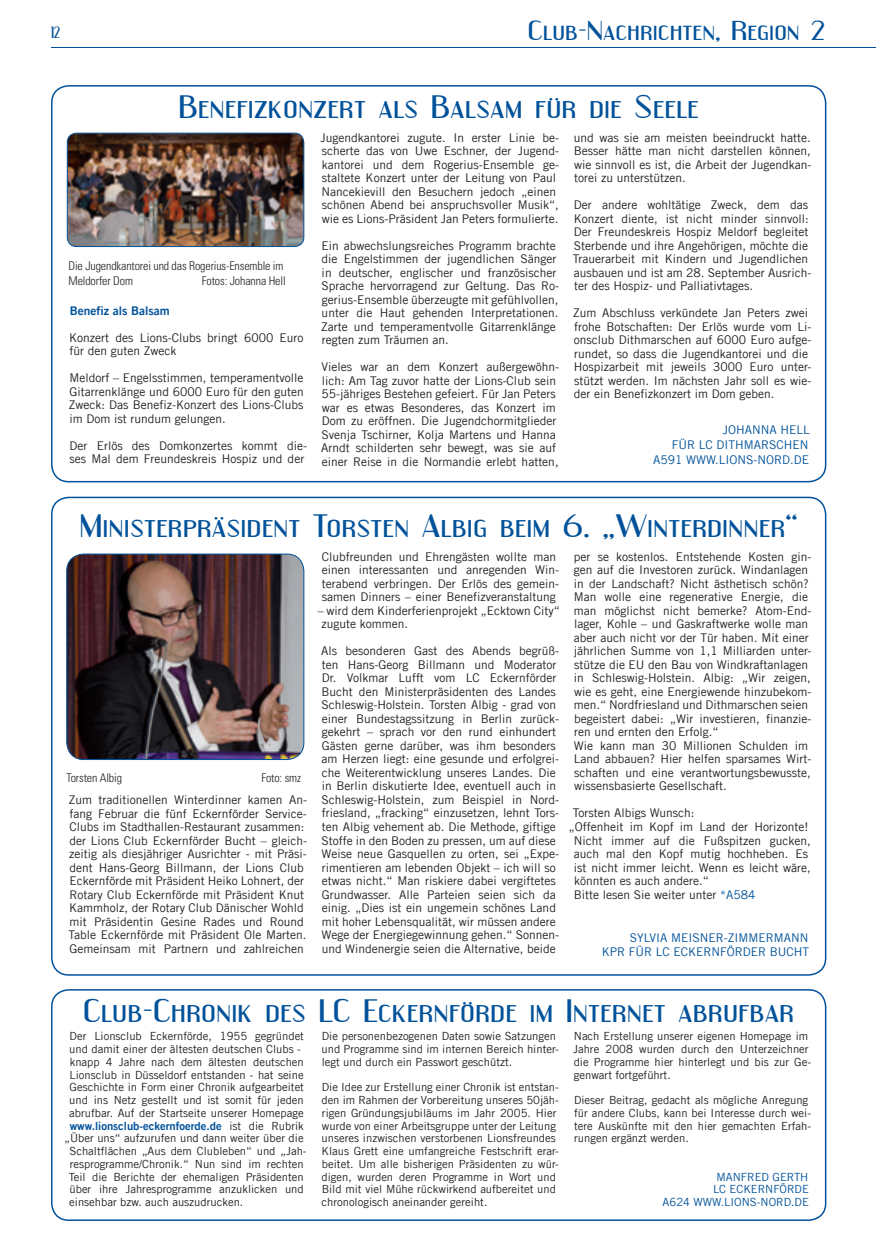
<style>
.page{position:relative;width:876px;height:1255px;background:#fff}
.page>*{position:absolute;margin:0;border:0;box-sizing:border-box;transform-origin:0 0}
.t1{font:28.5px "Engebrechtre Expanded";color:#01529a}
.t2{font:24px "Engebrechtre Expanded";color:#01529a}
.t3{font:14.25px "Engebrechtre";color:#01529a}
.t4{font:12px/13.5px "Trade Gothic LT";color:#231f20}
.t5{font:12px "Trade Gothic LT";color:#01529a}
.t6{font:300 condensed 12px/14.4px "Univers";letter-spacing:-.01em;color:#231f20}
.t7{font:12px "Trade Gothic LT Bold Two";color:#01529a}
.t8{font:11.25px/12.8px "Trade Gothic LT";color:#231f20}
.t9{font:11.25px "Trade Gothic LT";color:#01529a}
.t10{font:11.25px "Trade Gothic LT Bold Two";color:#01529a}
.s1{color:#01529a}
.s2{font-family:"Trade Gothic LT";color:#231f20}
</style>
<div class="page">
<hr style="left:51px;top:47px;width:825px;height:1px;background:#01529a">
<div style="left:51px;top:85px;width:775px;height:397px;border:2px solid #01529a;border-radius:17px"></div>
<div style="left:51px;top:989px;width:775px;height:231px;border:2px solid #01529a;border-radius:17px"></div>
<img style="left:67px;top:133px;width:237px;height:113px">
<div style="left:67px;top:133px;width:237px;height:114px;border:1px solid #01529a;border-radius:9px"></div>
<img style="left:68px;top:554px;width:236px;height:205px">
<div style="left:66px;top:553px;width:238px;height:207px;border:1px solid #01529a;border-radius:17px"></div>
<p class="t3" style="left:51px;top:24px;width:11px">12</p>
<h2 class="t2" style="left:528px;top:16px;width:298px">Club-Nachrichten, Region 2</h2>
<h1 class="t1" style="left:178px;top:90px;width:522px">Benefizkonzert als Balsam für die Seele</h1>
<p class="t6" style="left:68px;top:259px;width:217px">Die Jugendkantorei und das Rogerius-Ensemble im<br>Meldorfer Dom</p>
<p class="t6" style="left:202px;top:273px;width:85px">Fotos: Johanna Hell</p>
<p class="t7" style="left:70px;top:303px;width:101px">Benefiz als Balsam</p>
<p class="t4" style="left:69px;top:330px;width:236px">Konzert des Lions-Clubs bringt 6000 Euro für den guten Zweck</p>
<p class="t4" style="left:69px;top:371px;width:236px;text-align:justify">Meldorf – Engelsstimmen, temperamentvolle Gitarrenklänge und 6000 Euro für den guten Zweck: Das Benefiz-Konzert des Lions-Clubs im Dom ist rundum gelungen.</p>
<p class="t4" style="left:69px;top:438px;width:239px">Der Erlös des Domkonzertes kommt die&shy;ses Mal dem Freundeskreis Hospiz und der</p>
<p class="t4" style="left:321px;top:130px;width:240px">Jugendkantorei zugute. In erster Linie be&shy;scherte das von Uwe Eschner, der Jugend&shy;kantorei und dem Rogerius-Ensemble ge&shy;staltete Konzert unter der Leitung von Paul Nancekievill den Besuchern jedoch „einen schönen Abend bei anspruchsvoller Musik“, wie es Lions-Präsident Jan Peters formulierte.</p>
<p class="t4" style="left:321px;top:238px;width:240px">Ein abwechslungsreiches Programm brachte die Engelstimmen der jugendlichen Sänger in deutscher, englischer und französischer Sprache hervorragend zur Geltung. Das Ro&shy;gerius-Ensemble überzeugte mit gefühlvollen, unter die Haut gehenden Interpretationen.<br>Zarte und temperamentvolle Gitarrenklänge regten zum Träumen an.</p>
<p class="t4" style="left:321px;top:360px;width:239px">Vieles war an dem Konzert außergewöhn&shy;lich: Am Tag zuvor hatte der Lions-Club sein 55-jähriges Bestehen gefeiert. Für Jan Peters war es etwas Besonderes, das Konzert im Dom zu eröffnen. Die Jugendchormitglieder Svenja Tschirner, Kolja Martens und Hanna Arndt schilderten sehr bewegt, was sie auf einer Reise in die Normandie erlebt hatten,</p>
<p class="t4" style="left:574px;top:130px;width:239px;text-align:justify">und was sie am meisten beeindruckt hatte.<br>Besser hätte man nicht darstellen können, wie sinnvoll es ist, die Arbeit der Jugendkan&shy;torei zu unterstützen.</p>
<p class="t4" style="left:573px;top:198px;width:240px">Der andere wohltätige Zweck, dem das Konzert diente, ist nicht minder sinnvoll:<br>Der Freundeskreis Hospiz Meldorf begleitet Sterbende und ihre Angehörigen, möchte die Trauerarbeit mit Kindern und Jugendlichen ausbauen und ist am 28. September Ausrich&shy;ter des Hospiz- und Palliativtages.</p>
<p class="t4" style="left:573px;top:306px;width:240px">Zum Abschluss verkündete Jan Peters zwei frohe Botschaften: Der Erlös wurde vom Li&shy;onsclub Dithmarschen auf 6000 Euro aufge&shy;rundet, so dass die Jugendkantorei und die Hospizarbeit mit jeweils 3000 Euro unter&shy;stützt werden. Im nächsten Jahr soll es wie&shy;der ein Benefizkonzert im Dom geben.</p>
<p class="t5" style="left:723px;top:423px;width:15px">Johan</p>
<p class="t5" style="left:761px;top:423px;width:36px">na Hell</p>
<p class="t5" style="left:672px;top:438px;width:9px">für</p>
<p class="t5" style="left:699px;top:438px;width:35px">LC Dithmarschen</p>
<p class="t5" style="left:653px;top:453px;width:44px">A591 www</p>
<p class="t5" style="left:715px;top:453px;width:12px">.lions</p>
<p class="t5" style="left:753px;top:453px;width:13px">-nord</p>
<p class="t5" style="left:790px;top:453px;width:12px">.de</p>
<h1 class="t1" style="left:80px;top:509px;width:720px">Ministerpräsident Torsten Albig beim 6. „Winterdinner“</h1>
<p class="t6" style="left:66px;top:770px;width:57px">Torsten Albig</p>
<p class="t6" style="left:261px;top:770px;width:41px">Foto: smz</p>
<p class="t4" style="left:68px;top:792px;width:240px">Zum traditionellen Winterdinner kamen An&shy;fang Februar die fünf Eckernförder Service-Clubs im Stadthallen-Restaurant zusammen: der Lions Club Eckernförder Bucht – gleich&shy;zeitig als diesjähriger Ausrichter - mit Präsi&shy;dent Hans-Georg Billmann, der Lions Club Eckernförde mit Präsident Heiko Lohnert, der Rotary Club Eckernförde mit Präsident Knut Kammholz, der Rotary Club Dänischer Wohld mit Präsidentin Gesine Rades und Round Table Eckernförde mit Präsident Ole Marten.<br>Gemeinsam mit Partnern und zahlreichen</p>
<p class="t4" style="left:322px;top:549px;width:239px">Clubfreunden und Ehrengästen wollte man einen interessanten und anregenden Win&shy;terabend verbringen. Der Erlös des gemein&shy;samen Dinners – einer Benefizveranstaltung</p>
<p class="t4" style="left:321px;top:603px;width:240px;text-indent:-4px">– wird dem Kinderferienprojekt „Ecktown City“ zugute kommen.</p>
<p class="t4" style="left:321px;top:644px;width:239px">Als besonderen Gast des Abends begrüß&shy;ten Hans-Georg Billmann und Moderator Dr. Volkmar Lufft vom LC Eckernförder Bucht den Ministerpräsidenten des Landes Schleswig-Holstein. Torsten Albig - grad von einer Bundestagssitzung in Berlin zurück&shy;gekehrt – sprach vor den rund einhundert Gästen gerne darüber, was ihm besonders am Herzen liegt: eine gesunde und erfolgrei&shy;che Weiterentwicklung unseres Landes. Die in Berlin diskutierte Idee, eventuell auch in Schleswig-Holstein, zum Beispiel in Nord&shy;friesland, „fracking“ einzusetzen, lehnt Tors&shy;ten Albig vehement ab. Die Methode, giftige Stoffe in den Boden zu pressen, um auf diese Weise neue Gasquellen zu orten, sei „Expe&shy;rimentieren am lebenden Objekt – ich will so etwas nicht.“ Man riskiere dabei vergiftetes Grundwasser. Alle Parteien seien sich da einig. „Dies ist ein ungemein schönes Land mit hoher Lebensqualität, wir müssen andere Wege der Energiegewinnung gehen.“ Sonnen&shy;und Windenergie seien die Alternative, beide</p>
<p class="t4" style="left:574px;top:549px;width:239px">per se kostenlos. Entstehende Kosten gin&shy;gen auf die Investoren zurück. Windanlagen in der Landschaft? Nicht ästhetisch schön?<br>Man wolle eine regenerative Energie, die man möglichst nicht bemerke? Atom-End&shy;lager, Kohle – und Gaskraftwerke wolle man aber auch nicht vor der Tür haben. Mit einer jährlichen Summe von 1,1 Milliarden unter&shy;stütze die EU den Bau von Windkraftanlagen in Schleswig-Holstein. Albig: „Wir zeigen, wie es geht, eine Energiewende hinzubekom&shy;men.“ Nordfriesland und Dithmarschen seien begeistert dabei: „Wir investieren, finanzie&shy;ren und ernten den Erfolg.“<br>Wie kann man 30 Millionen Schulden im Land abbauen? Hier helfen sparsames Wirt&shy;schaften und eine verantwortungsbewusste, wissensbasierte Gesellschaft.</p>
<p class="t4" style="left:573px;top:806px;width:123px">Torsten Albigs Wunsch:</p>
<p class="t4" style="left:569px;top:819px;width:241px">„Offenheit im Kopf im Land der Horizonte!</p>
<p class="t4" style="left:574px;top:833px;width:238px">Nicht immer auf die Fußspitzen gucken,</p>
<p class="t4" style="left:574px;top:846px;width:236px">auch mal den Kopf mutig hochheben. Es</p>
<p class="t4" style="left:574px;top:860px;width:238px">ist nicht immer leicht. Wenn es leicht wäre,</p>
<p class="t4" style="left:574px;top:873px;width:136px">könnten es auch andere.“</p>
<p class="t4" style="left:574px;top:888px;width:183px">Bitte lesen Sie weiter unter <span class="s1">*A584</span></p>
<p class="t5" style="left:630px;top:930px;width:15px">Sylvia</p>
<p class="t5" style="left:671px;top:930px;width:18px">Meisner</p>
<p class="t5" style="left:724px;top:930px;width:20px">-Zimmermann</p>
<p class="t5" style="left:602px;top:944px;width:36px">KPR für</p>
<p class="t5" style="left:656px;top:944px;width:34px">LC Eckernf</p>
<p class="t5" style="left:727px;top:944px;width:17px">örder</p>
<p class="t5" style="left:770px;top:944px;width:17px">Bucht</p>
<h1 class="t1" style="left:83px;top:993px;width:713px">Club-Chronik des LC Eckernförde im Internet abrufbar</h1>
<p class="t8" style="left:69px;top:1029px;width:236px">Der Lionsclub Eckernförde, 1955 gegründet und damit einer der ältesten deutschen Clubs - knapp 4 Jahre nach dem ältesten deutschen Lionsclub in Düsseldorf entstanden - hat seine Geschichte in Form einer Chronik aufgearbeitet und ins Netz gestellt und ist somit für jeden abrufbar. Auf der Startseite unserer Homepage</p>
<p class="t10" style="left:70px;top:1118px;width:236px">www.lionsclub-eckernfoerde.de <span class="s2">ist die Rubrik</span></p>
<p class="t8" style="left:69px;top:1131px;width:240px;text-indent:-4px">„Über uns“ aufzurufen und dann weiter über die Schaltflächen „Aus dem Clubleben“ und „Jah&shy;resprogramme/Chronik.“ Nun sind im rechten Teil die Berichte der ehemaligen Präsidenten über ihre Jahresprogramme anzuklicken und einsehbar bzw. auch auszudrucken.</p>
<p class="t8" style="left:322px;top:1029px;width:239px">Die personenbezogenen Daten sowie Satzungen und Programme sind im internen Bereich hinter&shy;legt und durch ein Passwort geschützt.</p>
<p class="t8" style="left:321px;top:1080px;width:239px">Die Idee zur Erstellung einer Chronik ist entstan&shy;den im Rahmen der Vorbereitung unseres 50jäh&shy;rigen Gründungsjubiläums im Jahr 2005. Hier wurde von einer Arbeitsgruppe unter der Leitung unseres inzwischen verstorbenen Lionsfreundes Klaus Grett eine umfangreiche Festschrift erar&shy;beitet. Um alle bisherigen Präsidenten zu wür&shy;digen, wurden deren Programme in Wort und Bild mit viel Mühe rückwirkend aufbereitet und chronologisch aneinander gereiht.</p>
<p class="t8" style="left:573px;top:1029px;width:240px">Nach Erstellung unserer eigenen Homepage im Jahre 2008 wurden durch den Unterzeichner die Programme hier hinterlegt und bis zur Ge&shy;genwart fortgeführt.</p>
<p class="t8" style="left:574px;top:1093px;width:239px">Dieser Beitrag, gedacht als mögliche Anregung für andere Clubs, kann bei Interesse durch wei&shy;tere Auskünfte mit den hier gemachten Erfah&shy;rungen ergänzt werden.</p>
<p class="t9" style="left:717px;top:1169px;width:18px">Manfred</p>
<p class="t9" style="left:772px;top:1169px;width:15px">Gerth</p>
<p class="t9" style="left:713px;top:1182px;width:32px">LC Eckernf</p>
<p class="t9" style="left:780px;top:1182px;width:16px">örde</p>
<p class="t9" style="left:663px;top:1195px;width:42px">A624 www</p>
<p class="t9" style="left:721px;top:1195px;width:11px">.lions</p>
<p class="t9" style="left:757px;top:1195px;width:12px">-nord</p>
<p class="t9" style="left:791px;top:1195px;width:11px">.de</p>
</div>
